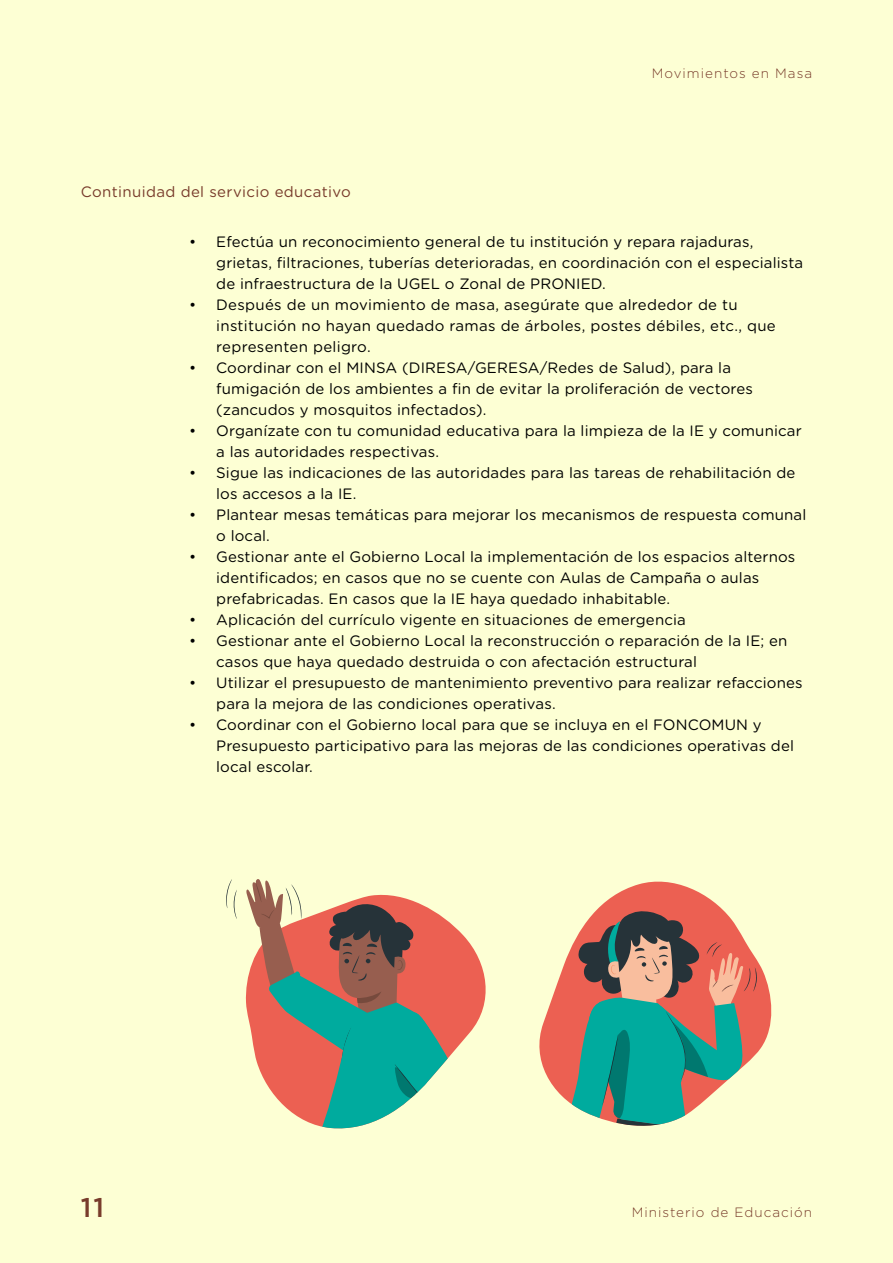
<style>
.page{position:relative;width:893px;height:1263px;background:#fdffd4}
.page>*{position:absolute;margin:0;border:0;box-sizing:border-box;transform-origin:0 0}
.t1{font:500 27px "Gotham";color:#783c2b}
.t2{font:15px/21px "Gotham Rnd";letter-spacing:.01em;color:#000}
.t3{font:15px "Gotham Rnd";letter-spacing:.025em;color:#783b2b}
.t4{font:300 13.5px "Gotham";letter-spacing:.075em;color:#783c2b}
</style>
<div class="page">
<svg style="left:539px;top:881px;width:233px;height:212px"></svg>
<svg style="left:559px;top:910px;width:198px;height:216px"></svg>
<svg style="left:245px;top:941px;width:241px;height:94px;fill:#ec6052"></svg>
<svg style="left:226px;top:879px;width:11px;height:40px"></svg>
<svg style="left:246px;top:879px;width:222px;height:250px"></svg>
<p class="t4" style="left:652px;top:64px;width:162px">Movimientos en Masa</p>
<p class="t3" style="left:81px;top:181px;width:272px">Continuidad del servicio educativo</p>
<p class="t2" style="left:216px;top:231px;width:588px;text-indent:-27px">• Efectúa un reconocimiento general de tu institución y repara rajaduras, grietas, filtraciones, tuberías deterioradas, en coordinación con el especialista de infraestructura de la UGEL o Zonal de PRONIED.</p>
<p class="t2" style="left:216px;top:294px;width:561px;text-indent:-27px">• Después de un movimiento de masa, asegúrate que alrededor de tu institución no hayan quedado ramas de árboles, postes débiles, etc., que representen peligro.</p>
<p class="t2" style="left:216px;top:357px;width:538px;text-indent:-27px">• Coordinar con el MINSA (DIRESA/GERESA/Redes de Salud), para la fumigación de los ambientes a fin de evitar la proliferación de vectores (zancudos y mosquitos infectados).</p>
<p class="t2" style="left:216px;top:420px;width:587px;text-indent:-27px">• Organízate con tu comunidad educativa para la limpieza de la IE y comunicar a las autoridades respectivas.</p>
<p class="t2" style="left:216px;top:462px;width:581px;text-indent:-27px">• Sigue las indicaciones de las autoridades para las tareas de rehabilitación de los accesos a la IE.</p>
<p class="t2" style="left:216px;top:504px;width:592px;text-indent:-27px">• Plantear mesas temáticas para mejorar los mecanismos de respuesta comunal o local.</p>
<p class="t2" style="left:216px;top:546px;width:581px;text-indent:-27px">• Gestionar ante el Gobierno Local la implementación de los espacios alternos identificados; en casos que no se cuente con Aulas de Campaña o aulas prefabricadas. En casos que la IE haya quedado inhabitable.</p>
<p class="t2" style="left:189px;top:609px;width:498px">• Aplicación del currículo vigente en situaciones de emergencia</p>
<p class="t2" style="left:216px;top:630px;width:573px;text-indent:-27px">• Gestionar ante el Gobierno Local la reconstrucción o reparación de la IE; en casos que haya quedado destruida o con afectación estructural</p>
<p class="t2" style="left:216px;top:672px;width:588px;text-indent:-27px">• Utilizar el presupuesto de mantenimiento preventivo para realizar refacciones para la mejora de las condiciones operativas.</p>
<p class="t2" style="left:216px;top:714px;width:579px;text-indent:-27px">• Coordinar con el Gobierno local para que se incluya en el FONCOMUN y<br>Presupuesto participativo para las mejoras de las condiciones operativas del local escolar.</p>
<h1 class="t1" style="left:81px;top:1190px;width:25px">11</h1>
<p class="t4" style="left:632px;top:1204px;width:182px">Ministerio de Educación</p>
</div>
